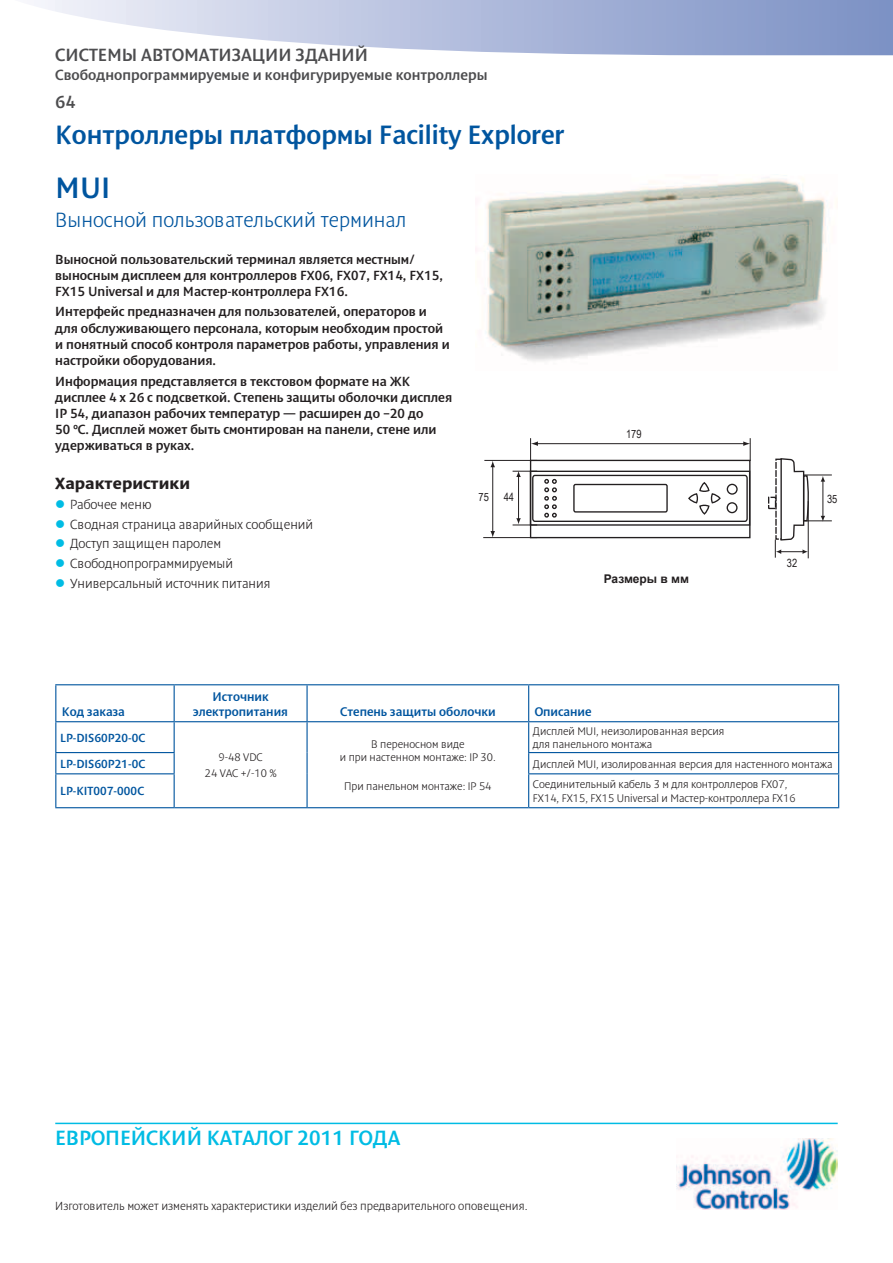
<style>
.page{position:relative;width:893px;height:1263px;background:#fff}
.page>*{position:absolute;margin:0;border:0;box-sizing:border-box;transform-origin:0 0}
.t1{font:30px "Denda New C";color:#00559f}
.t2{font:27px "Denda New C";color:#00559f}
.t3{font:21px "Denda New Light C";color:#00559f}
.t4{font:21px "Denda New C";color:#00bce4}
.t5{font:18px "Denda New C";color:#4d4d4f}
.t6{font:700 16.5px "Denda New C";color:#231f20}
.t7{font:15px "Denda New C";color:#4d4d4f}
.t8{font:13.5px/16.2px "Denda New C";color:#231f20}
.t9{font:13.5px/19.6px "Denda New Light C";color:#231f20}
.t10{font:12.75px/15px "Denda New C";color:#00559f;text-align:center}
.t11{font:12px "Denda New Light C";color:#231f20}
.t12{font:12px "Denda New C";color:#00559f}
.t13{font:700 12px "Arial";color:#231f20}
.t14{font:condensed 11.4px "Arial";color:#231f20}
.t15{font:11.25px/13.5px "Denda New Light C";color:#231f20;text-align:center}
</style>
<div class="page">
<img style="left:677px;top:1138px;width:161px;height:71px">
<hr style="left:55px;top:1123px;width:783px;height:1px;background:#00bce4">
<svg style="left:34px;top:0;width:858px;height:55px"></svg>
<svg style="left:892px;top:0;width:1px;height:56px"></svg>
<img style="left:476px;top:179px;width:350px;height:183px">
<hr style="left:536px;top:443px;width:209px;height:1px;background:#231f20">
<div style="left:530px;top:460px;width:220px;height:78px;border:1px solid #231f20"></div>
<div style="left:530px;top:471px;width:220px;height:55px;border:1px solid #231f20"></div>
<svg style="left:530px;top:438px;width:8px;height:23px"></svg>
<svg style="left:743px;top:438px;width:8px;height:23px"></svg>
<hr style="left:484px;top:460px;width:53px;height:1px;background:#231f20">
<hr style="left:483px;top:537px;width:54px;height:1px;background:#231f20">
<svg style="left:513px;top:471px;width:235px;height:54px"></svg>
<hr style="left:492px;top:466px;width:1px;height:66px;background:#231f20">
<svg style="left:490px;top:531px;width:5px;height:7px"></svg>
<svg style="left:490px;top:461px;width:5px;height:6px"></svg>
<div style="left:768px;top:497px;width:8px;height:12px;border:1px dashed #231f20"></div>
<svg style="left:775px;top:458px;width:57px;height:100px"></svg>
<svg style="left:56px;top:685px;width:782px;height:122px"></svg>
<hr style="left:55px;top:684px;width:119px;height:1px;background:#00559f">
<hr style="left:174px;top:684px;width:133px;height:1px;background:#00559f">
<hr style="left:307px;top:684px;width:222px;height:1px;background:#00559f">
<hr style="left:529px;top:684px;width:310px;height:1px;background:#00559f">
<hr style="left:55px;top:685px;width:1px;height:36px;background:#00559f">
<hr style="left:174px;top:685px;width:1px;height:36px;background:#00559f">
<hr style="left:306px;top:685px;width:2px;height:36px;background:#00559f">
<hr style="left:528px;top:685px;width:1px;height:36px;background:#00559f">
<hr style="left:838px;top:685px;width:1px;height:36px;background:#00559f">
<hr style="left:55px;top:721px;width:119px;height:1px;background:#00559f">
<hr style="left:55px;top:722px;width:1px;height:30px;background:#00559f">
<hr style="left:174px;top:721px;width:133px;height:1px;background:#00559f">
<hr style="left:174px;top:722px;width:1px;height:30px;background:#00559f">
<hr style="left:307px;top:721px;width:222px;height:1px;background:#00559f">
<hr style="left:306px;top:722px;width:2px;height:30px;background:#00559f">
<hr style="left:306px;top:752px;width:2px;height:22px;background:#00559f">
<hr style="left:306px;top:774px;width:2px;height:33px;background:#00559f">
<hr style="left:529px;top:721px;width:310px;height:1px;background:#00559f">
<hr style="left:528px;top:722px;width:1px;height:30px;background:#00559f">
<hr style="left:838px;top:722px;width:1px;height:30px;background:#00559f">
<hr style="left:55px;top:752px;width:120px;height:1px;background:#00559f">
<svg style="left:55px;top:753px;width:1px;height:20px"></svg>
<svg style="left:174px;top:753px;width:1px;height:20px"></svg>
<hr style="left:528px;top:752px;width:311px;height:1px;background:#00559f">
<svg style="left:528px;top:753px;width:1px;height:20px"></svg>
<svg style="left:838px;top:753px;width:1px;height:20px"></svg>
<hr style="left:55px;top:773px;width:120px;height:1px;background:#00559f">
<hr style="left:55px;top:774px;width:1px;height:33px;background:#00559f">
<hr style="left:174px;top:774px;width:1px;height:33px;background:#00559f">
<hr style="left:528px;top:773px;width:311px;height:1px;background:#00559f">
<hr style="left:528px;top:774px;width:1px;height:33px;background:#00559f">
<hr style="left:838px;top:774px;width:1px;height:33px;background:#00559f">
<hr style="left:55px;top:807px;width:119px;height:1px;background:#00559f">
<hr style="left:174px;top:807px;width:133px;height:1px;background:#00559f">
<hr style="left:307px;top:807px;width:222px;height:1px;background:#00559f">
<hr style="left:529px;top:807px;width:310px;height:1px;background:#00559f">
<h3 class="t5" style="left:55px;top:45px;width:314px">СИСТЕМЫ АВТОМАТИЗАЦИИ ЗДАНИЙ</h3>
<h3 class="t5" style="left:55px;top:92px;width:22px">64</h3>
<p class="t7" style="left:55px;top:67px;width:434px">Свободнопрограммируемые и конфигурируемые контроллеры</p>
<h2 class="t2" style="left:55px;top:121px;width:511px">Контроллеры платформы Facility Explorer</h2>
<h1 class="t1" style="left:55px;top:172px;width:56px">MUI</h1>
<h3 class="t3" style="left:55px;top:209px;width:353px">Выносной пользовательский терминал</h3>
<p class="t8" style="left:55px;top:251px;width:389px">Выносной пользовательский терминал является местным/ выносным дисплеем для контроллеров FX06, FX07, FX14, FX15,<br>FX15 Universal и для Мастер-контроллера FX16.</p>
<p class="t8" style="left:55px;top:304px;width:396px">Интерфейс предназначен для пользователей, операторов и для обслуживающего персонала, которым необходим простой и понятный способ контроля параметров работы, управления и настройки оборудования.</p>
<p class="t8" style="left:55px;top:373px;width:398px">Информация представляется в текстовом формате на ЖК дисплее 4 x 26 с подсветкой. Степень защиты оболочки дисплея IP 54, диапазон рабочих температур — расширен до –20 до<br>50 °С. Дисплей может быть смонтирован на панели, стене или удерживаться в руках.</p>
<p class="t6" style="left:55px;top:474px;width:136px">Характеристики</p>
<p class="t9" style="left:70px;top:495px;width:245px">Рабочее меню<br>Сводная страница аварийных сообщений<br>Доступ защищен паролем<br>Свободнопрограммируемый<br>Универсальный источник питания</p>
<p class="t14" style="left:626px;top:425px;width:17px">179</p>
<p class="t14" style="left:479px;top:488px;width:12px">75</p>
<p class="t14" style="left:504px;top:489px;width:12px">44</p>
<p class="t14" style="left:827px;top:490px;width:12px">35</p>
<p class="t13" style="left:604px;top:571px;width:87px">Размеры в мм</p>
<p class="t14" style="left:787px;top:554px;width:12px">32</p>
<p class="t10" style="left:62px;top:704px;width:65px">Код заказа</p>
<p class="t10" style="left:193px;top:689px;width:96px">Источник электропитания</p>
<p class="t10" style="left:340px;top:704px;width:157px">Степень защиты оболочки</p>
<p class="t10" style="left:535px;top:704px;width:59px">Описание</p>
<p class="t15" style="left:533px;top:724px;width:193px;text-align:left">Дисплей MUI, неизолированная версия для панельного монтажа</p>
<p class="t12" style="left:60px;top:731px;width:87px">LP-DIS60P20-0C</p>
<p class="t15" style="left:340px;top:737px;width:157px">В переносном виде<br>и при настенном монтаже: IP 30.</p>
<p class="t15" style="left:344px;top:780px;width:149px">При панельном монтаже: IP 54</p>
<p class="t15" style="left:205px;top:750px;width:73px;line-height:15.6px">9-48 VDC<br>24 VAC +/-10 %</p>
<p class="t12" style="left:60px;top:757px;width:87px">LP-DIS60P21-0C</p>
<p class="t15" style="left:533px;top:757px;width:301px">Дисплей MUI, изолированная версия для настенного монтажа</p>
<p class="t12" style="left:60px;top:785px;width:86px">LP-KIT007-000C</p>
<p class="t15" style="left:533px;top:778px;width:264px;text-align:left">Соединительный кабель 3 м для контроллеров FX07,<br>FX14, FX15, FX15 Universal и Мастер-контроллера FX16</p>
<h3 class="t4" style="left:55px;top:1127px;width:346px">ЕВРОПЕЙСКИЙ КАТАЛОГ 2011 ГОДА</h3>
<p class="t11" style="left:55px;top:1199px;width:474px">Изготовитель может изменять характеристики изделий без предварительного оповещения.</p>
</div>
